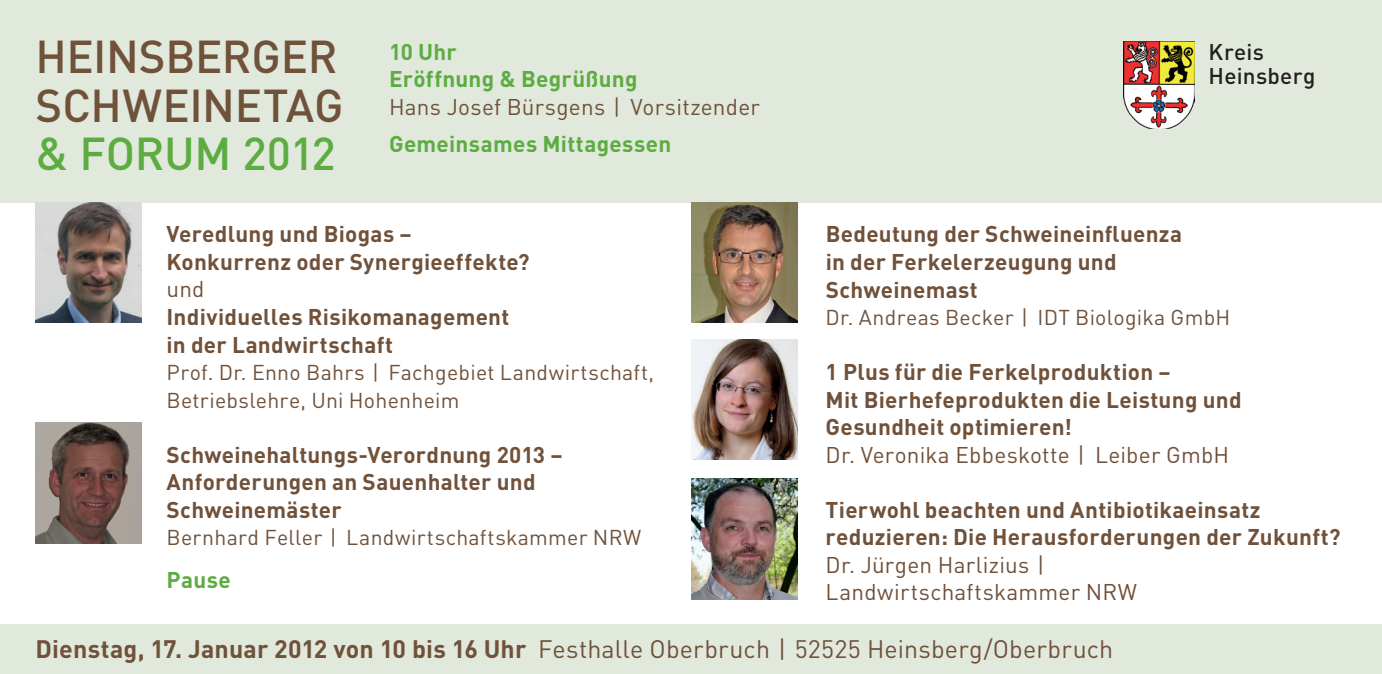
<style>
.page{position:relative;width:1382px;height:674px;background:#fff}
.page>*{position:absolute;margin:0;border:0;box-sizing:border-box;transform-origin:0 0}
.t1{font:500 45.5px/48.5px "DIN";letter-spacing:-.01em;color:#70513a}
.t2{font:500 45.5px "DIN";letter-spacing:-.005em;color:#5dac42}
.t3{font:25px "DIN";letter-spacing:.005em;color:#70513a}
.t4{font:700 22.5px/27.5px "DIN";letter-spacing:.01em;color:#70513a}
.t5{font:22.5px/27.5px "DIN";letter-spacing:.01em;color:#70513a}
.t6{font:700 22.5px/27.5px "DIN";letter-spacing:.015em;color:#5dac42}
.t7{font:500 22.5px/24px "DIN";letter-spacing:.01em;color:#231f20}
.t8{font:21.25px/27.5px "DIN";letter-spacing:.015em;color:#70513a}
.s1{font-weight:700}
</style>
<div class="page">
<div style="left:0;top:0;width:1382px;height:202px;background:#e0e9dc"></div>
<div style="left:0;top:624px;width:1382px;height:49px;background:#e0e9dc"></div>
<img style="left:691px;top:202px;width:106px;height:120px">
<img style="left:35px;top:422px;width:107px;height:121px">
<img style="left:35px;top:202px;width:107px;height:120px">
<img style="left:691px;top:478px;width:106px;height:121px">
<img style="left:691px;top:339px;width:106px;height:120px">
<img style="left:1123px;top:41px;width:71px;height:88px">
<h1 class="t1" style="left:35px;top:31px;width:310px">HEINSBERGER<br>SCHWEINETAG</h1>
<h1 class="t2" style="left:35px;top:125px;width:302px">&amp; FORUM 2012</h1>
<p class="t6" style="left:389px;top:37px;width:250px">10 Uhr<br>Eröffnung &amp; Begrüßung</p>
<p class="t5" style="left:389px;top:92px;width:372px">Hans Josef Bürsgens | Vorsitzender</p>
<p class="t6" style="left:389px;top:129px;width:284px">Gemeinsames Mittagessen</p>
<p class="t4" style="left:167px;top:219px;width:365px">Veredlung und Biogas –<br>Konkurrenz oder Synergieeffekte?</p>
<p class="t5" style="left:167px;top:275px;width:40px">und</p>
<p class="t4" style="left:167px;top:302px;width:344px">Individuelles Risikomanagement in der Landwirtschaft</p>
<p class="t8" style="left:167px;top:358px;width:489px">Prof. Dr. Enno Bahrs | Fachgebiet Landwirtschaft,<br>Betriebslehre, Uni Hohenheim</p>
<p class="t4" style="left:167px;top:439px;width:398px">Schweinehaltungs-Verordnung 2013 –<br>Anforderungen an Sauenhalter und<br>Schweinemäster</p>
<p class="t8" style="left:167px;top:523px;width:476px">Bernhard Feller | Landwirtschaftskammer NRW</p>
<p class="t6" style="left:167px;top:564px;width:66px">Pause</p>
<p class="t7" style="left:1209px;top:39px;width:108px">Kreis<br>Heinsberg</p>
<p class="t4" style="left:826px;top:219px;width:358px">Bedeutung der Schweineinfluenza in der Ferkelerzeugung und<br>Schweinemast</p>
<p class="t8" style="left:826px;top:303px;width:406px">Dr. Andreas Becker | IDT Biologika GmbH</p>
<p class="t4" style="left:826px;top:357px;width:418px">1 Plus für die Ferkelproduktion –<br>Mit Bierhefe produkten die Leistung und<br>Gesundheit optimieren!</p>
<p class="t5" style="left:826px;top:440px;width:405px">Dr. Veronika Ebbeskotte | Leiber GmbH</p>
<p class="t4" style="left:826px;top:494px;width:517px">Tierwohl beachten und Antibiotikaeinsatz reduzieren: Die Herausforderungen der Zukunft?</p>
<p class="t5" style="left:826px;top:550px;width:313px">Dr. Jürgen Harlizius |<br>Landwirtschaftskammer NRW</p>
<p class="t3" style="left:35px;top:633px;width:1079px"><span class="s1">Dienstag, 17. Januar 2012 von 10 bis 16 Uhr</span> Festhalle Oberbruch | 52525 Heinsberg/Oberbruch</p>
</div>
